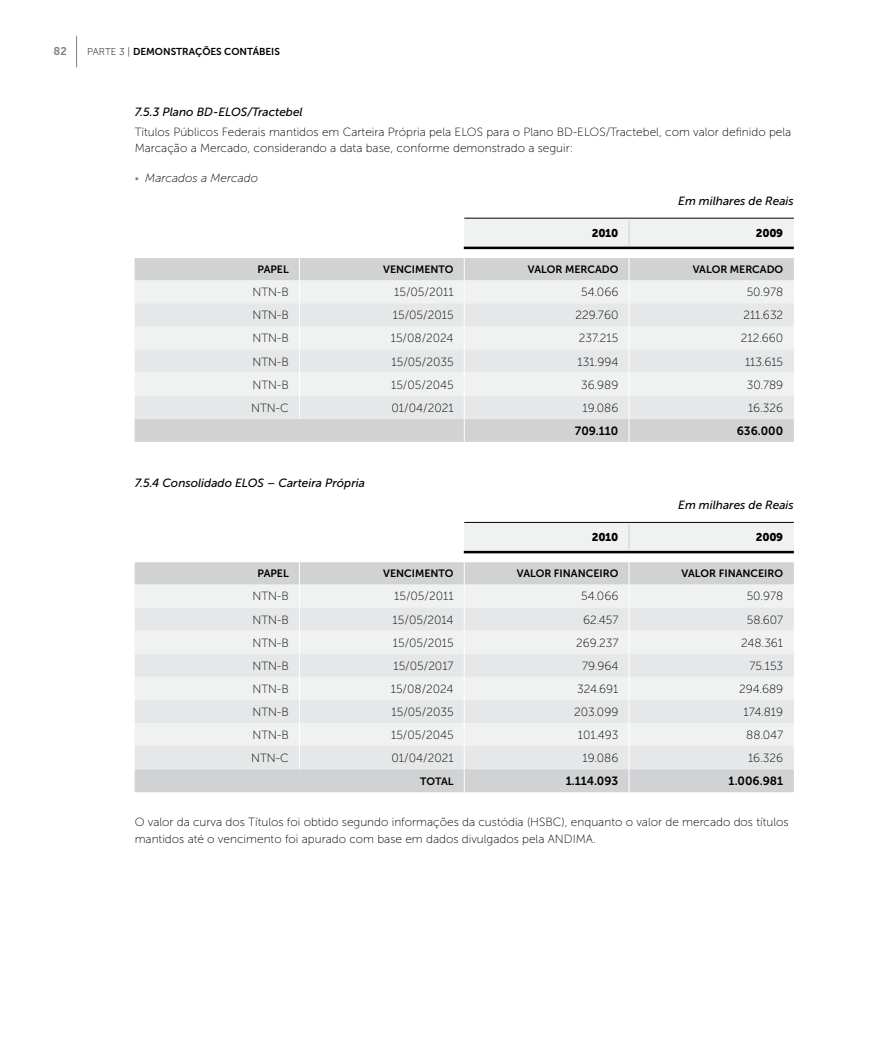
<style>
.page{position:relative;width:886px;height:1053px;background:#fff}
.page>*{position:absolute;margin:0;border:0;box-sizing:border-box;transform-origin:0 0}
.t1{font:11.88px/16.2px "Museo Sans 100";color:#000}
.t2{font:italic 11.88px "Museo Sans 500";color:#000}
.t3{font:11.88px "Museo Sans 700";color:#000}
.t4{font:italic 11.88px "Museo Sans 100";color:#000}
.t5{font:11.25px "Museo Sans 900";letter-spacing:-.025em;color:#000}
.t6{font:11.25px "Museo Sans 700";color:#808284}
.t7{font:10.62px "Museo Sans 700";color:#000}
.t8{font:10px "Museo Sans 700";color:#000}
.t9{font:10px "Museo Sans 100";color:#000}
.s1{font-family:"Museo Sans 100"}
.s2{font-style:normal;font-size:11.25px;color:#808284}
</style>
<div class="page">
<hr style="left:76px;top:36px;width:1px;height:31px;background:#808284">
<hr style="left:464px;top:218px;width:165px;height:1px;background:#000">
<hr style="left:629px;top:218px;width:165px;height:1px;background:#000">
<svg style="left:135px;top:219px;width:659px;height:223px"></svg>
<hr style="left:464px;top:246px;width:165px;height:3px;background:#000">
<hr style="left:629px;top:246px;width:165px;height:3px;background:#000">
<hr style="left:464px;top:522px;width:165px;height:1px;background:#000">
<hr style="left:629px;top:522px;width:165px;height:1px;background:#000">
<svg style="left:135px;top:523px;width:659px;height:269px"></svg>
<hr style="left:464px;top:551px;width:165px;height:2px;background:#000">
<hr style="left:629px;top:551px;width:165px;height:2px;background:#000">
<p class="t6" style="left:53px;top:45px;width:15px">82</p>
<p class="t9" style="left:87px;top:47px;width:13px">Parte</p>
<p class="t8" style="left:119px;top:46px;width:162px"><span class="s1">3 |</span> DEMON STRAÇÕES CONTÁBEIS</p>
<p class="t2" style="left:135px;top:105px;width:170px">7.5.3 Plano BD-ELOS/Tractebel</p>
<p class="t1" style="left:135px;top:123px;width:658px">Títulos Públicos Federais mantidos em Carteira Própria pela ELOS para o Plano BD-ELOS/Tractebel, com valor definido pela<br>Marcação a Mercado, considerando a data base, conforme demonstrado a seguir:</p>
<p class="t4" style="left:135px;top:172px;width:125px"><span class="s2">•</span> Marcados a Mercado</p>
<p class="t2" style="left:678px;top:194px;width:117px">Em milhares de Reais</p>
<p class="t5" style="left:592px;top:227px;width:28px">2010</p>
<p class="t5" style="left:756px;top:227px;width:29px">2009</p>
<p class="t7" style="left:257px;top:263px;width:32px">PAPEL</p>
<p class="t7" style="left:383px;top:263px;width:29px">VENCIM</p>
<p class="t7" style="left:424px;top:263px;width:31px">ENTO</p>
<p class="t7" style="left:528px;top:263px;width:92px">VALOR MERCADO</p>
<p class="t7" style="left:693px;top:263px;width:92px">VALOR MERCADO</p>
<p class="t1" style="left:252px;top:284px;width:38px">NTN-B</p>
<p class="t1" style="left:394px;top:284px;width:61px">15/05/2011</p>
<p class="t1" style="left:581px;top:284px;width:39px">54.066</p>
<p class="t1" style="left:747px;top:284px;width:38px">50.978</p>
<p class="t1" style="left:252px;top:307px;width:38px">NTN-B</p>
<p class="t1" style="left:393px;top:307px;width:62px">15/05/2015</p>
<p class="t1" style="left:575px;top:307px;width:44px">229.760</p>
<p class="t1" style="left:743px;top:307px;width:41px">211.632</p>
<p class="t1" style="left:252px;top:330px;width:38px">NTN-B</p>
<p class="t1" style="left:391px;top:330px;width:64px">15/08/2024</p>
<p class="t1" style="left:579px;top:330px;width:41px">237.215</p>
<p class="t1" style="left:741px;top:330px;width:44px">212.660</p>
<p class="t1" style="left:252px;top:353px;width:38px">NTN-B</p>
<p class="t1" style="left:391px;top:353px;width:64px">15/05/2035</p>
<p class="t1" style="left:577px;top:353px;width:42px">131.994</p>
<p class="t1" style="left:745px;top:353px;width:40px">113.615</p>
<p class="t1" style="left:252px;top:376px;width:38px">NTN-B</p>
<p class="t1" style="left:391px;top:376px;width:64px">15/05/2045</p>
<p class="t1" style="left:581px;top:376px;width:39px">36.989</p>
<p class="t1" style="left:747px;top:376px;width:38px">30.789</p>
<p class="t1" style="left:251px;top:399px;width:39px">NTN-C</p>
<p class="t1" style="left:391px;top:399px;width:64px">01/04/2021</p>
<p class="t1" style="left:582px;top:399px;width:37px">19.086</p>
<p class="t1" style="left:748px;top:399px;width:37px">16.326</p>
<p class="t3" style="left:575px;top:424px;width:45px">709.110</p>
<p class="t3" style="left:737px;top:424px;width:48px">636.000</p>
<p class="t2" style="left:135px;top:476px;width:232px">7.5.4 Consolidado ELOS – Carteira Própria</p>
<p class="t2" style="left:678px;top:498px;width:117px">Em milhares de Reais</p>
<p class="t5" style="left:592px;top:531px;width:28px">2010</p>
<p class="t5" style="left:756px;top:531px;width:29px">2009</p>
<p class="t7" style="left:257px;top:567px;width:32px">PAPEL</p>
<p class="t7" style="left:383px;top:567px;width:29px">VENCIM</p>
<p class="t7" style="left:424px;top:567px;width:31px">ENTO</p>
<p class="t7" style="left:517px;top:567px;width:103px">VALOR FI NANCEIRO</p>
<p class="t7" style="left:681px;top:567px;width:103px">VALOR FI NANCEIRO</p>
<p class="t1" style="left:252px;top:588px;width:38px">NTN-B</p>
<p class="t1" style="left:394px;top:588px;width:61px">15/05/2011</p>
<p class="t1" style="left:581px;top:588px;width:39px">54.066</p>
<p class="t1" style="left:747px;top:588px;width:38px">50.978</p>
<p class="t1" style="left:252px;top:611px;width:38px">NTN-B</p>
<p class="t1" style="left:393px;top:611px;width:62px">15/05/2014</p>
<p class="t1" style="left:583px;top:611px;width:37px">62.457</p>
<p class="t1" style="left:747px;top:611px;width:38px">58.607</p>
<p class="t1" style="left:252px;top:634px;width:38px">NTN-B</p>
<p class="t1" style="left:393px;top:634px;width:62px">15/05/2015</p>
<p class="t1" style="left:576px;top:634px;width:44px">269.237</p>
<p class="t1" style="left:741px;top:634px;width:43px">248.361</p>
<p class="t1" style="left:252px;top:657px;width:38px">NTN-B</p>
<p class="t1" style="left:393px;top:657px;width:62px">15/05/2017</p>
<p class="t1" style="left:582px;top:657px;width:38px">79.964</p>
<p class="t1" style="left:749px;top:657px;width:35px">75.153</p>
<p class="t1" style="left:252px;top:680px;width:38px">NTN-B</p>
<p class="t1" style="left:391px;top:680px;width:64px">15/08/2024</p>
<p class="t1" style="left:577px;top:680px;width:43px">324.691</p>
<p class="t1" style="left:739px;top:680px;width:45px">294.689</p>
<p class="t1" style="left:252px;top:703px;width:38px">NTN-B</p>
<p class="t1" style="left:391px;top:703px;width:64px">15/05/2035</p>
<p class="t1" style="left:574px;top:703px;width:46px">203.099</p>
<p class="t1" style="left:743px;top:703px;width:41px">174.819</p>
<p class="t1" style="left:252px;top:727px;width:38px">NTN-B</p>
<p class="t1" style="left:391px;top:727px;width:64px">15/05/2045</p>
<p class="t1" style="left:578px;top:727px;width:42px">101.493</p>
<p class="t1" style="left:746px;top:727px;width:38px">88.047</p>
<p class="t1" style="left:251px;top:750px;width:39px">NTN-C</p>
<p class="t1" style="left:391px;top:750px;width:64px">01/04/2021</p>
<p class="t1" style="left:582px;top:750px;width:37px">19.086</p>
<p class="t1" style="left:748px;top:750px;width:37px">16.326</p>
<p class="t7" style="left:420px;top:775px;width:34px">TOTAL</p>
<p class="t3" style="left:566px;top:774px;width:54px">1.114.093</p>
<p class="t3" style="left:729px;top:774px;width:56px">1.006.981</p>
<p class="t1" style="left:135px;top:814px;width:655px">O valor da curva dos Títulos foi obtido segundo informações da custódia (HSBC), enquanto o valor de mercado dos títulos mantidos até o vencimento foi apurado com base em dados divulgados pela ANDIMA.</p>
</div>
